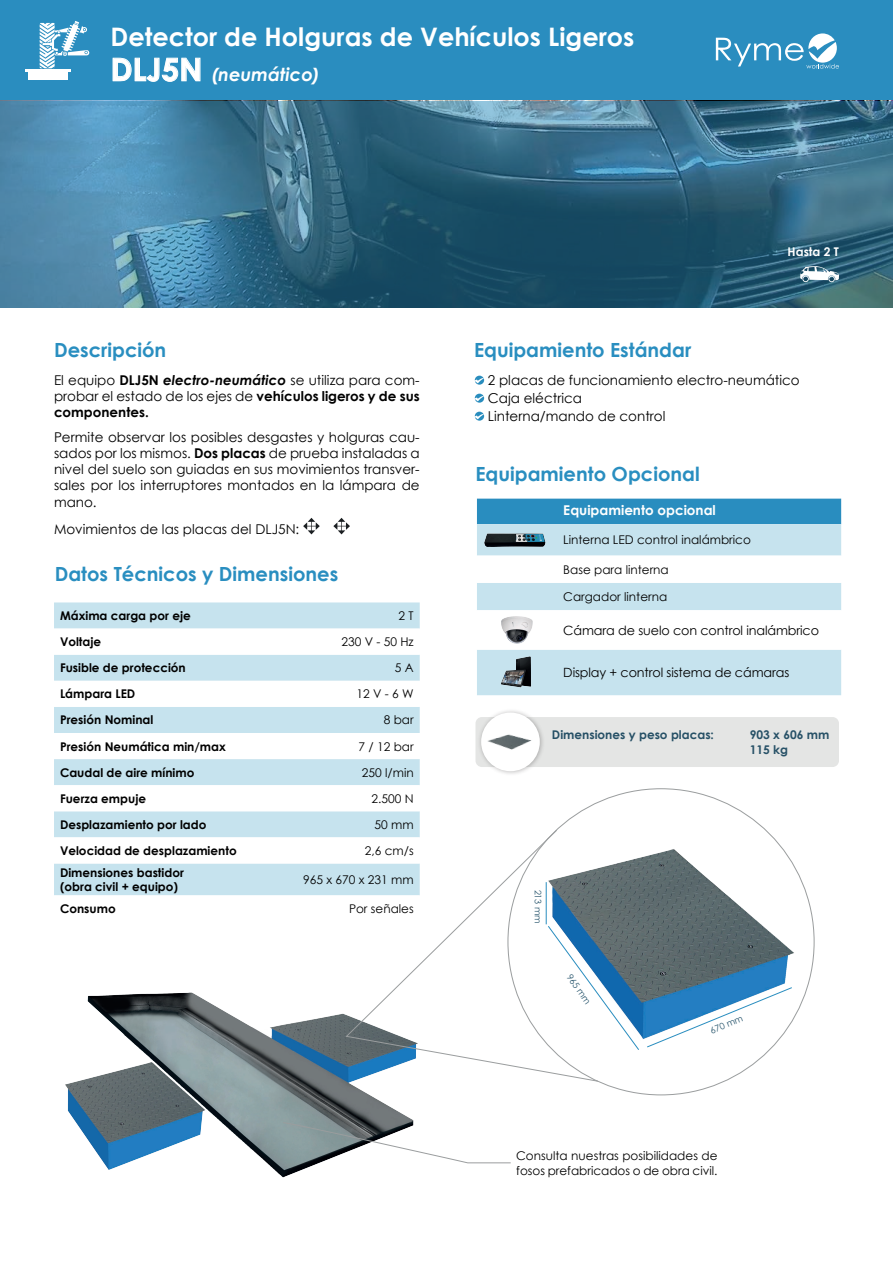
<style>
.page{position:relative;width:893px;height:1263px;background:#fff}
.page>*{position:absolute;margin:0;border:0;box-sizing:border-box;transform-origin:0 0}
.t1{font:700 25.5px "Century Gothic";color:#fff}
.t2{font:700 19.5px "Century Gothic";color:#298ec0}
.t3{font:italic 700 18px "Century Gothic";color:#fff}
.t4{font:13.65px/18px "Century Gothic";color:#000}
.t5{font:13.5px/16.2px "Century Gothic";color:#000;text-align:justify}
.t6{font:700 13.5px "Century Gothic";color:#fff}
.t7{font:12.75px "Century Gothic";letter-spacing:-.01em;color:#000}
.t8{font:700 12px/14.4px "Century Gothic";color:#000}
.t9{font:12px/14.4px "Century Gothic";color:#000}
.t10{font:700 12px "Century Gothic";color:#265066}
.t11{font:700 12px/15px "Century Gothic";color:#275167}
.t12{font:700 12px "Century Gothic";color:#fff}
.t13{font:9px "Century Gothic";color:#28556d}
.s1{font-style:normal;font-size:31.5px}
.s2{font-weight:700}
.s3{font-weight:700;font-style:italic}
</style>
<div class="page">
<div style="left:0;top:0;width:893px;height:101px;background:#2a8dbf"></div>
<svg style="left:716px;top:33px;width:123px;height:36px"></svg>
<svg style="left:0;top:101px;width:893px;height:207px;background:#366c88"></svg>
<img style="left:65px;top:992px;width:349px;height:186px">
<img style="left:599px;top:831px;width:207px;height:208px">
<svg style="left:647px;top:987px;width:145px;height:60px"></svg>
<svg style="left:599px;top:926px;width:40px;height:124px"></svg>
<svg style="left:282px;top:1122px;width:229px;height:41px"></svg>
<svg style="left:345px;top:829px;width:254px;height:253px"></svg>
<svg style="left:800px;top:266px;width:39px;height:16px"></svg>
<div style="left:28px;top:72px;width:40px;height:8px;background:#fff"></div>
<svg style="left:40px;top:21px;width:49px;height:48px"></svg>
<hr style="left:26px;top:69px;width:45px;height:2px;background:#fff">
<svg style="left:303px;top:518px;width:17px;height:16px"></svg>
<svg style="left:333px;top:518px;width:17px;height:16px"></svg>
<svg style="left:475px;top:376px;width:9px;height:9px"></svg>
<svg style="left:475px;top:394px;width:9px;height:9px"></svg>
<svg style="left:475px;top:412px;width:9px;height:9px"></svg>
<svg style="left:54px;top:602px;width:366px;height:27px;background:#c8e4ee"></svg>
<svg style="left:54px;top:655px;width:366px;height:266px"></svg>
<div style="left:477px;top:499px;width:364px;height:25px;background:#298dbf"></div>
<div style="left:477px;top:524px;width:364px;height:171px;background:#c6e3ee"></div>
<svg style="left:477px;top:556px;width:364px;height:94px"></svg>
<img style="left:483px;top:530px;width:65px;height:20px">
<img style="left:501px;top:616px;width:32px;height:28px">
<img style="left:500px;top:656px;width:34px;height:33px">
<div style="left:475px;top:717px;width:364px;height:50px;background:#e4e5e4;border-radius:6px"></div>
<div style="left:477px;top:708px;width:68px;height:68px;background:#231f20;opacity:.29"></div>
<div style="left:481px;top:712px;width:59px;height:59px;background:#fff;border-radius:50%"></div>
<img style="left:487px;top:734px;width:45px;height:16px">
<h1 class="t1" style="left:111px;top:18px;width:525px">Detector de Holguras de Vehículos Ligeros</h1>
<h3 class="t3" style="left:111px;top:61px;width:211px"><span class="s1">DLJ5N</span> (neumático)</h3>
<h2 class="t2" style="left:54px;top:335px;width:114px">Descripción</h2>
<h2 class="t2" style="left:474px;top:335px;width:219px">Equipamiento Estándar</h2>
<p class="t12" style="left:788px;top:243px;width:53px">Hasta 2 T</p>
<p class="t5" style="left:54px;top:371px;width:367px">El equipo <span class="s2">DLJ5N</span> <span class="s3">electro-neumático</span> se utiliza para com&shy;probar el estado de los ejes de <span class="s2">vehículos ligeros y de sus componentes.</span></p>
<p class="t5" style="left:54px;top:429px;width:367px">Permite observar los posibles desgastes y holguras cau&shy;sados por los mismos. <span class="s2">Dos placas</span> de prueba instaladas a nivel del suelo son guiadas en sus movimientos transver&shy;sales por los interruptores montados en la lámpara de mano.</p>
<p class="t5" style="left:54px;top:521px;width:247px">Movimientos de las placas del DLJ5N:</p>
<h2 class="t2" style="left:55px;top:560px;width:285px">Datos Técnicos y Dimensiones</h2>
<p class="t8" style="left:60px;top:608px;width:132px">Máxima carga por eje</p>
<p class="t9" style="left:399px;top:608px;width:17px">2 T</p>
<p class="t8" style="left:60px;top:634px;width:43px">Voltaje</p>
<p class="t9" style="left:341px;top:634px;width:74px">230 V - 50 Hz</p>
<p class="t8" style="left:60px;top:660px;width:127px">Fusible de protección</p>
<p class="t9" style="left:395px;top:660px;width:20px">5 A</p>
<p class="t8" style="left:60px;top:686px;width:77px">Lámpara LED</p>
<p class="t9" style="left:357px;top:687px;width:59px">12 V - 6 W</p>
<p class="t8" style="left:60px;top:712px;width:95px">Presión Nominal</p>
<p class="t9" style="left:384px;top:713px;width:31px">8 bar</p>
<p class="t8" style="left:60px;top:738px;width:167px">Presión Neumática min/max</p>
<p class="t9" style="left:359px;top:739px;width:57px">7 / 12 bar</p>
<p class="t8" style="left:60px;top:764px;width:136px">Caudal de aire mínimo</p>
<p class="t9" style="left:362px;top:765px;width:53px">250 l/min</p>
<p class="t8" style="left:60px;top:791px;width:88px">Fuerza empuje</p>
<p class="t9" style="left:372px;top:791px;width:44px">2.500 N</p>
<p class="t8" style="left:60px;top:817px;width:148px">Desplazamiento por lado</p>
<p class="t9" style="left:375px;top:817px;width:41px">50 mm</p>
<p class="t8" style="left:60px;top:843px;width:178px">Velocidad de desplazamiento</p>
<p class="t9" style="left:365px;top:843px;width:50px">2,6 cm/s</p>
<p class="t8" style="left:60px;top:865px;width:125px">Dimensiones bastidor (obra civil + equipo)</p>
<p class="t9" style="left:303px;top:872px;width:112px">965 x 670 x 231 mm</p>
<p class="t8" style="left:60px;top:901px;width:57px">Consumo</p>
<p class="t9" style="left:349px;top:901px;width:66px">Por señales</p>
<p class="t4" style="left:488px;top:370px;width:313px">2 placas de funcionamiento electro-neumático<br>Caja eléctrica<br>Linterna/mando de control</p>
<h2 class="t2" style="left:475px;top:459px;width:226px">Equipamiento Opcional</h2>
<p class="t6" style="left:563px;top:500px;width:154px">Equipamiento opcional</p>
<p class="t9" style="left:563px;top:533px;width:189px">Linterna LED control inalámbrico</p>
<p class="t9" style="left:563px;top:562px;width:107px">Base para linterna</p>
<p class="t9" style="left:563px;top:589px;width:105px">Cargador linterna</p>
<p class="t7" style="left:563px;top:621px;width:257px">Cámara de suelo con control inalámbrico</p>
<p class="t7" style="left:563px;top:664px;width:227px">Display + control sistema de cámaras</p>
<p class="t10" style="left:552px;top:726px;width:163px">Dimensiones y peso placas:</p>
<p class="t11" style="left:750px;top:727px;width:81px">903 x 606 mm<br>115 kg</p>
<p class="t13" style="left:544px;top:889px;width:36px;rotate:90deg">213 mm</p>
<p class="t13" style="left:574px;top:971px;width:36px;rotate:55deg">965 mm</p>
<p class="t13" style="left:708px;top:1025px;width:36px;rotate:-22deg">670 mm</p>
<p class="t9" style="left:516px;top:1148px;width:203px">Consulta nuestras posibilidades de fosos prefabricados o de obra civil.</p>
</div>
